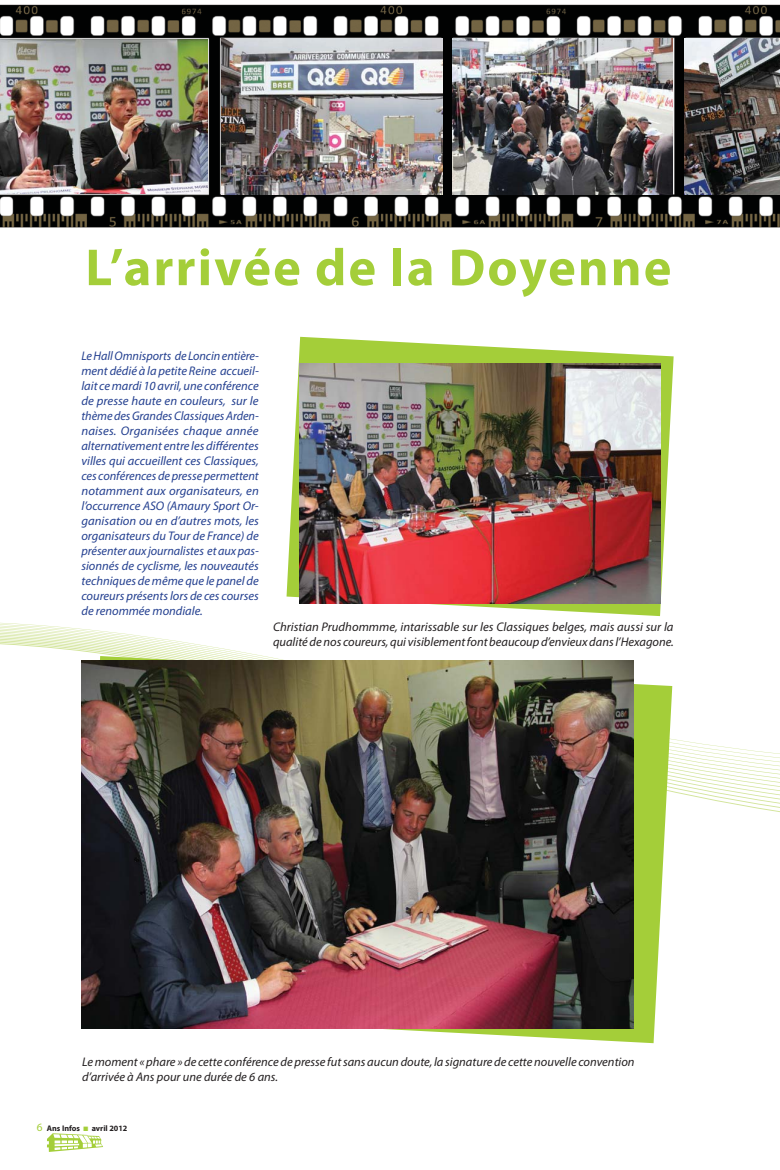
<style>
.page{position:relative;width:780px;height:1170px;background:#fff}
.page>*{position:absolute;margin:0;border:0;box-sizing:border-box;transform-origin:0 0}
.t1{font:700 52.5px "Myriad Pro";letter-spacing:.04em;color:#a4ce39}
.t2{font:italic 12.5px/15px "Myriad Pro";color:#244090;text-align:justify}
.t3{font:italic 12.5px/15px "Myriad Pro";color:#231f20}
.t4{font:700 8.12px "Myriad Pro";color:#231f20}
.s1{font-family:"Myriad MM.400.600.";font-weight:400;font-size:11.25px;color:#a4ce39}
</style>
<div class="page">
<svg style="left:0;top:622px;width:780px;height:132px"></svg>
<svg style="left:81px;top:656px;width:591px;height:387px"></svg>
<img style="left:81px;top:660px;width:552px;height:368px">
<svg style="left:286px;top:337px;width:387px;height:279px"></svg>
<img style="left:300px;top:363px;width:360px;height:240px">
<img style="left:0;top:4px;width:780px;height:224px">
<img style="left:221px;top:39px;width:221px;height:156px">
<img style="left:0;top:39px;width:208px;height:154px">
<img style="left:452px;top:39px;width:220px;height:156px">
<img style="left:684px;top:39px;width:96px;height:156px">
<svg style="left:47px;top:1133px;width:56px;height:18px"></svg>
<h1 class="t1" style="left:85px;top:248px;width:587px">L’arrivée de la Doyenne</h1>
<p class="t2" style="left:81px;top:350px;width:179px">Le Hall Omnisports de Loncin entière&shy;ment dédié à la petite Reine accueil&shy;lait ce mardi 10 avril, une conférence de presse haute en couleurs, sur le thème des Grandes Classiques Arden&shy;naises. Organisées chaque année alternativement entre les différentes villes qui accueillent ces Classiques, ces conférences de presse permettent notamment aux organisateurs, en l’occurrence ASO (Amaury Sport Or&shy;ganisation ou en d’autres mots, les organisateurs du Tour de France) de présenter aux journalistes et aux pas&shy;sionnés de cyclisme, les nouveautés techniques de même que le panel de coureurs présents lors de ces courses de renommée mondiale.</p>
<p class="t3" style="left:273px;top:620px;width:402px">Christian Prudhommme, intarissable sur les Classiques belges, mais aussi sur la qualité de nos coureurs, qui visiblement font beaucoup d’envieux dans l’Hexagone.</p>
<p class="t3" style="left:82px;top:1055px;width:554px">Le moment « phare » de cette conférence de presse fut sans aucun doute, la signature de cette nouvelle convention d’arrivée à Ans pour une durée de 6 ans.</p>
<p class="t4" style="left:37px;top:1125px;width:45px"><span class="s1">6</span> Ans Infos</p>
<p class="t4" style="left:92px;top:1125px;width:37px">avril 2012</p>
</div>
